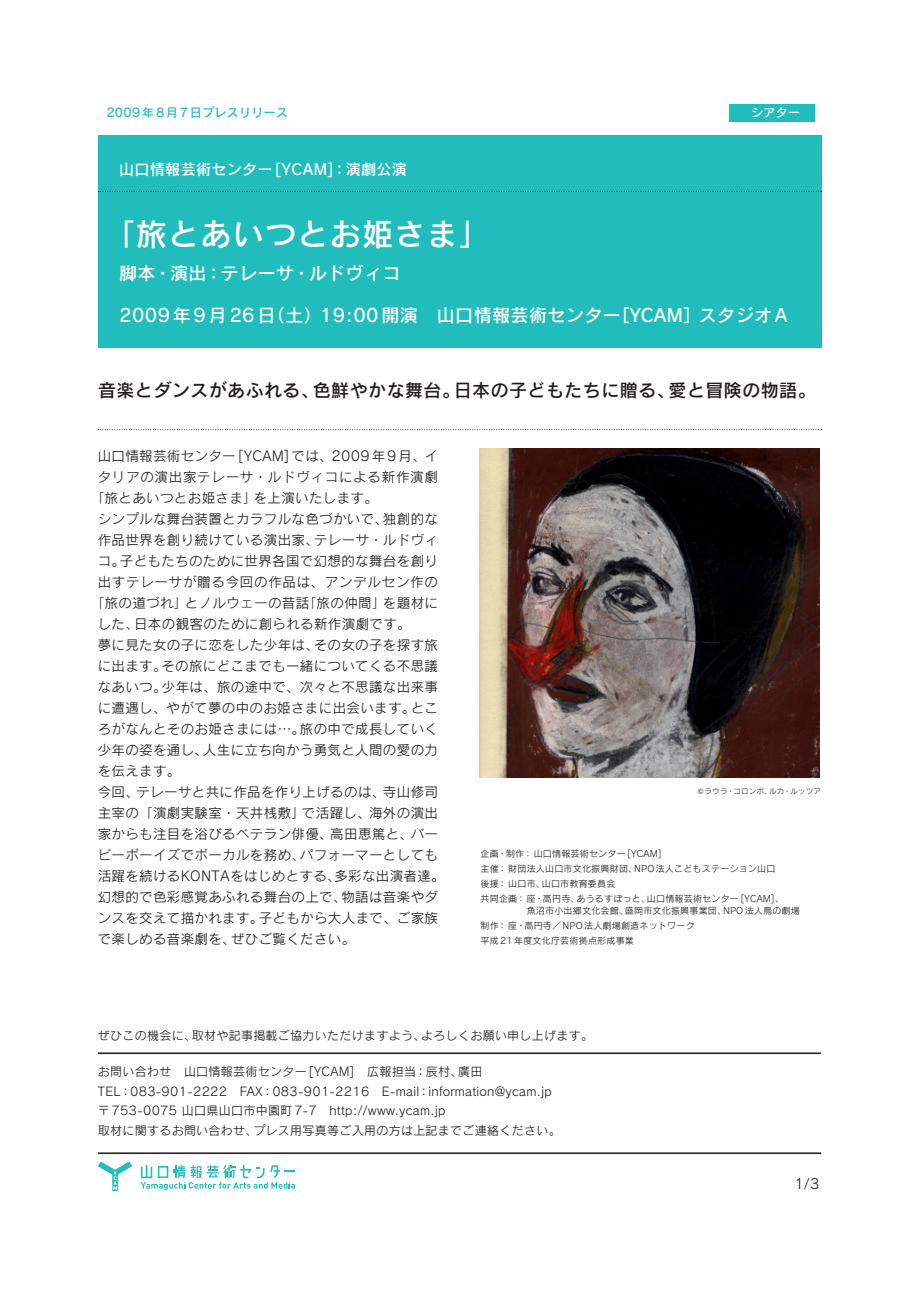
<style>
.page{position:relative;width:919px;height:1289px;background:#fff}
.page>*{position:absolute;margin:0;border:0;box-sizing:border-box;transform-origin:0 0}
.t1{font:31.5px "Rodin Pro DB";letter-spacing:.025em;color:#fff}
.t2{font:18px "Rodin Pro DB";letter-spacing:.025em;color:#fff}
.t3{font:18px "Rodin Pro DB";letter-spacing:.025em;color:#231f20}
.t4{font:15px "Rodin Pro DB";letter-spacing:.025em;color:#fff}
.t5{font:13.8px "Rodin Pro M";color:#231f20}
.t6{font:13.5px "Rodin Pro M";letter-spacing:.025em;color:#231f20}
.t7{font:13.5px "Rodin Pro M";letter-spacing:.055em;color:#231f20}
.t8{font:12px/19.5px "Rodin Pro M";letter-spacing:.025em;color:#231f20}
.t9{font:12px "Rodin Pro DB";letter-spacing:.025em;color:#21bdbd}
.t10{font:12px "Rodin Pro DB";color:#fff}
.t11{font:9px/15px "Rodin Pro M";letter-spacing:.025em;color:#231f20}
.t12{font:7.5px "Rodin Pro M";letter-spacing:.025em;color:#231f20}
</style>
<div class="page">
<svg style="left:98px;top:1161px;width:34px;height:30px"></svg>
<svg style="left:141px;top:1164px;width:154px;height:26px"></svg>
<div style="left:98px;top:135px;width:723px;height:213px;background:#21bdbd"></div>
<svg style="left:98px;top:191px;width:723px;height:1px"></svg>
<svg style="left:98px;top:429px;width:723px;height:1px"></svg>
<hr style="left:98px;top:1052px;width:723px;height:1px;background:#231f20">
<hr style="left:98px;top:1053px;width:723px;height:1px;background:#231f20">
<div style="left:729px;top:104px;width:85px;height:17px;background:#21bdbd"></div>
<hr style="left:98px;top:1152px;width:723px;height:1px;background:#231f20">
<hr style="left:98px;top:1153px;width:723px;height:1px;background:#231f20">
<img style="left:479px;top:449px;width:340px;height:328px">
<p class="t9" style="left:106px;top:105px;width:183px">2009年 8月 7日プレスリリース</p>
<p class="t4" style="left:119px;top:159px;width:289px">山口情報芸術センター [YCAM]：演劇公演</p>
<p class="t10" style="left:751px;top:104px;width:50px">シアター</p>
<h1 class="t1" style="left:103px;top:214px;width:388px">「旅とあいつとお姫さま」</h1>
<h2 class="t2" style="left:119px;top:261px;width:283px">脚本・演出：テレーサ・ルドヴィコ</h2>
<h2 class="t2" style="left:119px;top:303px;width:670px">2009年 9月 26日（土）19:00開演　山口情報芸術センター［YCAM］スタジオ A</h2>
<h2 class="t3" style="left:98px;top:378px;width:719px">音楽とダンスがあふれる、色鮮やかな舞台。日本の子どもたちに贈る、愛と冒険の物語。</h2>
<p class="t6" style="left:98px;top:447px;width:342px">山口情報芸術センター [YCAM]では、2009年 9月、イ</p>
<p class="t7" style="left:98px;top:468px;width:342px">タリアの演出家テレーサ・ルドヴィコによる新作演劇</p>
<p class="t6" style="left:91px;top:489px;width:288px">「旅とあいつとお姫さま」を上演いたします。</p>
<p class="t6" style="left:98px;top:510px;width:342px">シンプルな舞台装置とカラフルな色づかいで、独創的な</p>
<p class="t6" style="left:98px;top:531px;width:342px">作品世界を創り続けている演出家、テレーサ・ルドヴィ</p>
<p class="t6" style="left:98px;top:552px;width:342px">コ。子どもたちのために世界各国で幻想的な舞台を創り</p>
<p class="t7" style="left:98px;top:573px;width:342px">出すテレーサが贈る今回の作品は、アンデルセン作の</p>
<p class="t6" style="left:91px;top:594px;width:348px">「旅の道づれ」とノルウェーの昔話「旅の仲間」を題材に</p>
<p class="t6" style="left:98px;top:615px;width:314px">した、日本の観客のために創られる新作演劇です。</p>
<p class="t6" style="left:98px;top:636px;width:342px">夢に見た女の子に恋をした少年は、その女の子を探す旅</p>
<p class="t6" style="left:98px;top:657px;width:342px">に出ます。その旅にどこまでも一緒についてくる不思議</p>
<p class="t6" style="left:98px;top:678px;width:342px">なあいつ。少年は、旅の途中で、次々と不思議な出来事</p>
<p class="t6" style="left:98px;top:699px;width:342px">に遭遇し、やがて夢の中のお姫さまに出会います。とこ</p>
<p class="t6" style="left:98px;top:720px;width:342px">ろがなんとそのお姫さまには…。旅の中で成長していく</p>
<p class="t6" style="left:98px;top:741px;width:342px">少年の姿を通し、人生に立ち向かう勇気と人間の愛の力</p>
<p class="t6" style="left:98px;top:762px;width:84px">を伝えます。</p>
<p class="t6" style="left:98px;top:783px;width:342px">今回、テレーサと共に作品を作り上げるのは、寺山修司</p>
<p class="t6" style="left:98px;top:804px;width:342px">主宰の「演劇実験室・天井桟敷」で活躍し、海外の演出</p>
<p class="t6" style="left:98px;top:825px;width:342px">家からも注目を浴びるベテラン俳優、高田恵篤と、バー</p>
<p class="t6" style="left:98px;top:846px;width:342px">ビーボーイズでボーカルを務め、パフォーマーとしても</p>
<p class="t6" style="left:98px;top:867px;width:348px">活躍を続けるKONTAをはじめとする、多彩な出演者達。</p>
<p class="t6" style="left:98px;top:888px;width:342px">幻想的で色彩感覚あふれる舞台の上で、物語は音楽やダ</p>
<p class="t6" style="left:98px;top:909px;width:342px">ンスを交えて描かれます。子どもから大人まで、ご家族</p>
<p class="t6" style="left:98px;top:930px;width:259px">で楽しめる音楽劇を、ぜひご覧ください。</p>
<p class="t12" style="left:697px;top:786px;width:125px">©ラウラ・コロンボ、ルカ・ルッツア</p>
<p class="t11" style="left:480px;top:846px;width:305px">企画・制作： 山口情報芸術センター [YCAM]<br>主催： 財団法人山口市文化振興財団、NPO法人こどもステーション山口後援： 山口市、山口市教育委員会<br>共同企画： 座・高円寺、あうるすぽっと、山口情報芸術センター [YCAM]、</p>
<p class="t11" style="left:480px;top:903px;width:321px">　　　　　魚沼市小出郷文化会館、盛岡市文化振興事業団、NPO法人鳥の劇場制作： 座・高円寺／ NPO法人劇場創造ネットワーク<br>平成 21年度文化庁芸術拠点形成事業</p>
<p class="t8" style="left:98px;top:1025px;width:497px">ぜひこの機会に、取材や記事掲載ご協力いただけますよう、よろしくお願い申し上げます。</p>
<p class="t8" style="left:98px;top:1061px;width:464px">お問い合わせ　山口情報芸術センター [YCAM]　広報担当：辰村、廣田<br>TEL：083-901-2222　FAX：083-901-2216　E-mail：information@ycam.jp〒 753-0075 山口県山口市中園町 7-7　http://www.ycam.jp<br>取材に関するお問い合わせ、プレス用写真等ご入用の方は上記までご連絡ください。</p>
<p class="t5" style="left:794px;top:1174px;width:27px">1/3</p>
</div>
